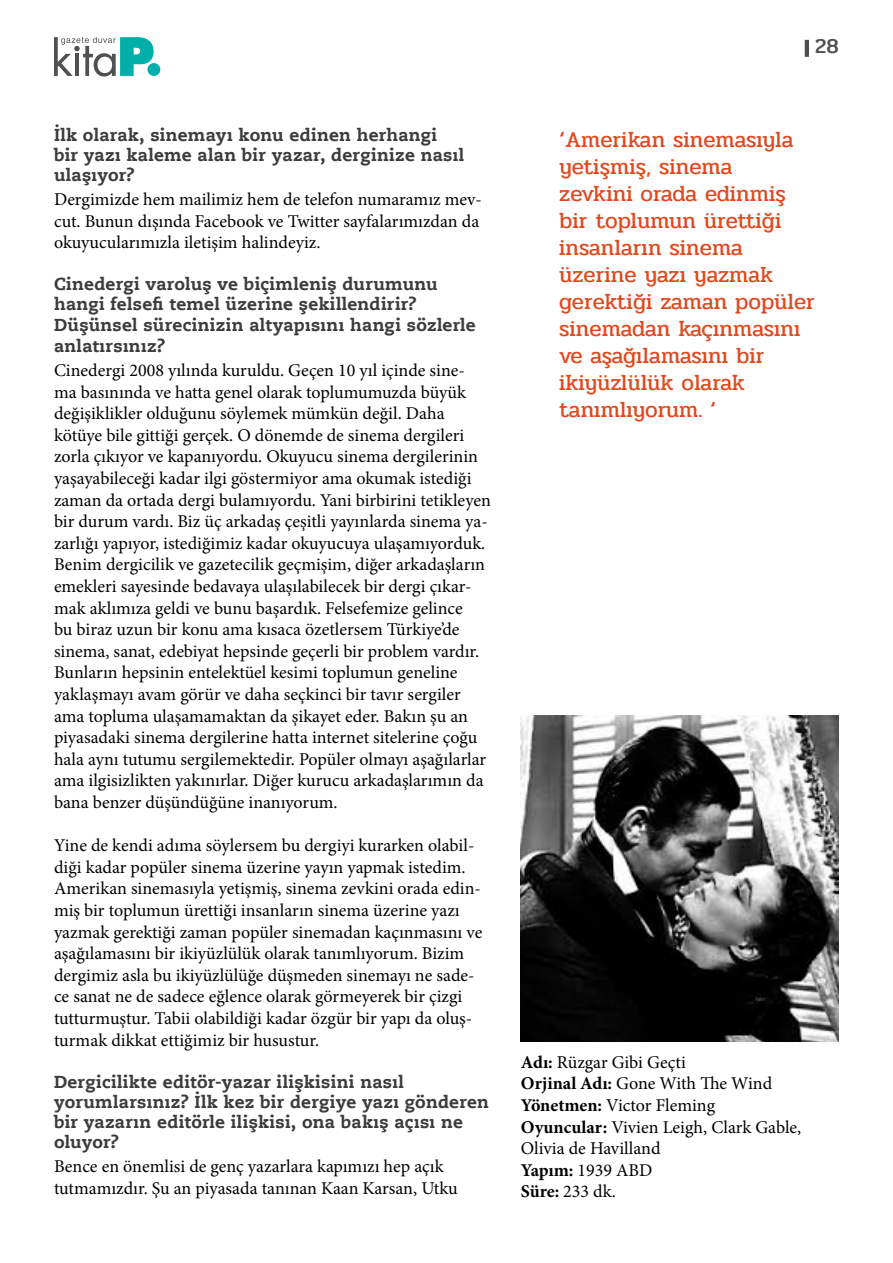
<style>
.page{position:relative;width:893px;height:1263px;background:#fff}
.page>*{position:absolute;margin:0;border:0;box-sizing:border-box;transform-origin:0 0}
.t1{font:22.5px/27px "Pridi";color:#e0491d}
.t2{font:500 21px "Pridi";color:#515150}
.t3{font:18px/21.6px "Minion Pro";color:#000}
.t4{font:700 17.25px/20.2px "Caecilia LT Std Roman";letter-spacing:.015em;color:#3c3c3b}
.s1{font-weight:700}
</style>
<div class="page">
<svg style="left:54px;top:37px;width:100px;height:40px"></svg>
<div style="left:147px;top:63px;width:13px;height:13px;background:#00afaa;border-radius:50%"></div>
<hr style="left:805px;top:40px;width:4px;height:17px;background:#505050">
<img style="left:521px;top:715px;width:318px;height:326px">
<p class="t4" style="left:54px;top:124px;width:412px">İlk olarak, sinemayı konu edinen herhangi bir yazı kaleme alan bir yazar, derginize nasıl ulaşıyor?</p>
<p class="t3" style="left:54px;top:189px;width:429px">Dergimizde hem mailimiz hem de telefon numaramız mev&shy;cut. Bunun dışında Facebook ve Twitter sayfalarımızdan da okuyucularımızla iletişim halindeyiz.</p>
<p class="t4" style="left:54px;top:274px;width:423px;line-height:20.7px">Cinedergi varoluş ve biçimleniş durumunu hangi felsefi temel üzerine şekillendirir?<br>Düşünsel sürecinizin altyapısını hangi sözlerle anlatırsınız?</p>
<p class="t3" style="left:54px;top:359px;width:438px">Cinedergi 2008 yılında kuruldu. Geçen 10 yıl içinde sine&shy;ma basınında ve hatta genel olarak toplumumuzda büyük değişiklikler olduğunu söylemek mümkün değil. Daha kötüye bile gittiği gerçek. O dönemde de sinema dergileri zorla çıkıyor ve kapanıyordu. Okuyucu sinema dergilerinin yaşayabileceği kadar ilgi göstermiyor ama okumak istediği zaman da ortada dergi bulamıyordu. Yani birbirini tetikleyen bir durum vardı. Biz üç arkadaş çeşitli yayınlarda sinema ya&shy;zarlığı yapıyor, istediğimiz kadar okuyucuya ulaşamıyorduk.<br>Benim dergicilik ve gazetecilik geçmişim, diğer arkadaşların emekleri sayesinde bedavaya ulaşılabilecek bir dergi çıkar&shy;mak aklımıza geldi ve bunu başardık. Felsefemize gelince<br>bu biraz uzun bir konu ama kısaca özetlersem Türkiye’de sinema, sanat, edebiyat hepsinde geçerli bir problem vardır.<br>Bunların hepsinin entelektüel kesimi toplumun geneline yaklaşmayı avam görür ve daha seçkinci bir tavır sergiler ama topluma ulaşamamaktan da şikayet eder. Bakın şu an piyasadaki sinema dergilerine hatta internet sitelerine çoğu hala aynı tutumu sergilemektedir. Popüler olmayı aşağılarlar ama ilgisizlikten yakınırlar. Diğer kurucu arkadaşlarımın da bana benzer düşündüğüne inanıyorum.</p>
<p class="t3" style="left:54px;top:835px;width:430px">Yine de kendi adıma söylersem bu dergiyi kurarken olabil&shy;diği kadar popüler sinema üzerine yayın yapmak istedim.<br>Amerikan sinemasıyla yetişmiş, sinema zevkini orada edin&shy;miş bir toplumun ürettiği insanların sinema üzerine yazı yazmak gerektiği zaman popüler sinemadan kaçınmasını ve aşağılamasını bir ikiyüzlülük olarak tanımlıyorum. Bizim dergimiz asla bu ikiyüzlülüğe düşmeden sinemayı ne sade&shy;ce sanat ne de sadece eğlence olarak görmeyerek bir çizgi tutturmuştur. Tabii olabildiği kadar özgür bir yapı da oluş&shy;turmak dikkat ettiğimiz bir husustur.</p>
<p class="t4" style="left:54px;top:1071px;width:437px">Dergicilikte editör-yazar ilişkisini nasıl yorumlarsınız? İlk kez bir dergiye yazı gönderen bir yazarın editörle ilişkisi, ona bakış açısı ne oluyor?</p>
<p class="t3" style="left:54px;top:1155px;width:405px">Bence en önemlisi de genç yazarlara kapımızı hep açık tutmamızdır. Şu an piyasada tanınan Kaan Karsan, Utku</p>
<p class="t2" style="left:815px;top:31px;width:25px">28</p>
<p class="t1" style="left:559px;top:126px;width:257px">‘Amerikan sinemasıyla yetişmiş, sinema<br>zevkini orada edinmiş bir toplumun ürettiği insanların sinema üzerine yazı yazmak gerektiği zaman popüler sinemadan kaçınmasını ve aşağılamasını bir ikiyüzlülük olarak tanımlıyorum. ‘</p>
<p class="t3" style="left:521px;top:1051px;width:282px"><span class="s1">Adı:</span> Rüzgar Gibi Geçti<br><span class="s1">Orjinal Adı:</span> Gone With The Wind<br><span class="s1">Yönetmen:</span> Victor Fleming<br><span class="s1">Oyuncular:</span> Vivien Leigh, Clark Gable,<br>Olivia de Havilland<br><span class="s1">Yapım:</span> 1939 ABD<br><span class="s1">Süre:</span> 233 dk.</p>
</div>
